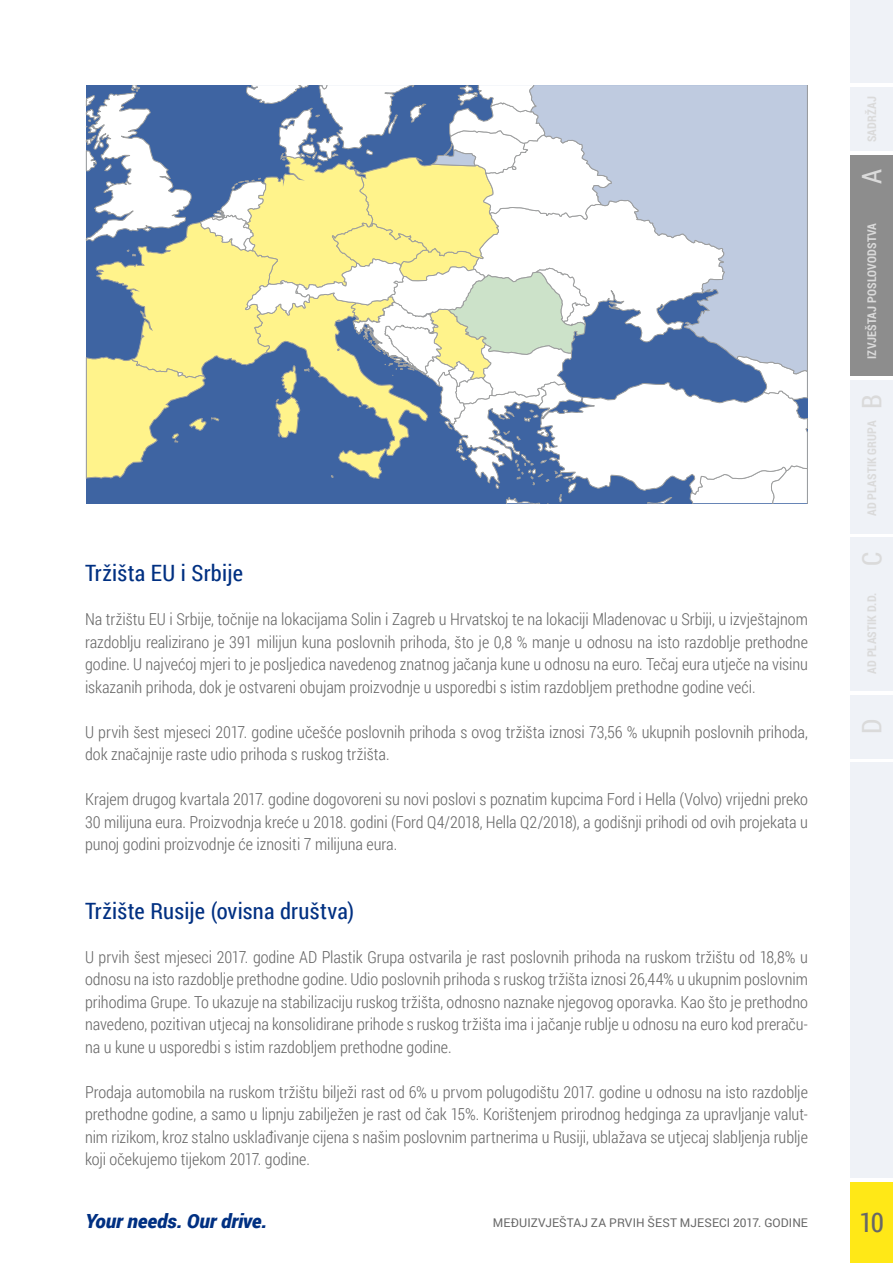
<style>
.page{position:relative;width:893px;height:1263px;background:#fff}
.page>*{position:absolute;margin:0;border:0;box-sizing:border-box;transform-origin:0 0}
.t1{font:27px "Roboto Condensed";color:#dadada}
.t2{font:27px "Roboto Condensed";color:#676767}
.t3{font:22.5px "Roboto Condensed";letter-spacing:.01em;color:#003082}
.t4{font:italic 900 19.5px "Roboto";letter-spacing:-.005em;color:#003082}
.t5{font:300 16.5px/22.5px "Roboto Condensed";letter-spacing:-.005em;color:#676767;text-align:justify}
.t6{font:700 12px "Roboto Condensed";letter-spacing:.015em;color:#dadada}
.t7{font:12px "Roboto";letter-spacing:.005em;color:#676767}
</style>
<div class="page">
<svg style="left:85px;top:85px;width:723px;height:418px"></svg>
<div style="left:850px;top:1182px;width:43px;height:81px;background:#ffe817"></div>
<div style="left:850px;top:155px;width:43px;height:221px;background:#8d8d8d"></div>
<div style="left:850px;top:380px;width:43px;height:153px;background:#eff2f7"></div>
<div style="left:850px;top:538px;width:43px;height:153px;background:#eff2f7"></div>
<div style="left:850px;top:695px;width:43px;height:63px;background:#eff2f7"></div>
<div style="left:850px;top:87px;width:43px;height:63px;background:#eff2f7"></div>
<div style="left:850px;top:0;width:43px;height:83px;background:#eff2f7"></div>
<div style="left:850px;top:763px;width:43px;height:415px;background:#eff2f7"></div>
<p class="t6" style="left:863px;top:142px;width:48px;rotate:-90deg">SADRŽAJ</p>
<h1 class="t1" style="left:853px;top:184px;width:16px;rotate:-90deg">A</h1>
<p class="t6" style="left:863px;top:359px;width:137px;rotate:-90deg">IZVJEŠTAJ POSLOVODSTVA</p>
<h2 class="t3" style="left:85px;top:557px;width:159px">Tržišta EU i Srbije</h2>
<p class="t5" style="left:85px;top:607px;width:724px">Na tržištu EU i Srbije, točnije na lokacijama Solin i Zagreb u Hrvatskoj te na lokaciji Mladenovac u Srbiji, u izvještajnom razdoblju realizirano je 391 milijun kuna poslovnih prihoda, što je 0,8 % manje u odnosu na isto razdoblje prethodne godine. U najvećoj mjeri to je posljedica navedenog znatnog jačanja kune u odnosu na euro. Tečaj eura utječe na visinu iskazanih prihoda, dok je ostvareni obujam proizvodnje u usporedbi s istim razdobljem prethodne godine veći.</p>
<p class="t5" style="left:85px;top:720px;width:724px">U prvih šest mjeseci 2017. godine učešće poslovnih prihoda s ovog tržišta iznosi 73,56 % ukupnih poslovnih prihoda, dok značajnije raste udio prihoda s ruskog tržišta.</p>
<p class="t5" style="left:85px;top:787px;width:724px">Krajem drugog kvartala 2017. godine dogovoreni su novi poslovi s poznatim kupcima Ford i Hella (Volvo) vrijedni preko 30 milijuna eura. Proizvodnja kreće u 2018. godini (Ford Q4/2018, Hella Q2/2018), a godišnji prihodi od ovih projekata u punoj godini proizvodnje će iznositi 7 milijuna eura.</p>
<h2 class="t3" style="left:85px;top:895px;width:271px">Tržište Rusije (ovisna društva)</h2>
<p class="t5" style="left:85px;top:945px;width:724px">U prvih šest mjeseci 2017. godine AD Plastik Grupa ostvarila je rast poslovnih prihoda na ruskom tržištu od 18,8% u odnosu na isto razdoblje prethodne godine. Udio poslovnih prihoda s ruskog tržišta iznosi 26,44% u ukupnim poslovnim prihodima Grupe. To ukazuje na stabilizaciju ruskog tržišta, odnosno naznake njegovog oporavka. Kao što je prethodno navedeno, pozitivan utjecaj na konsolidirane prihode s ruskog tržišta ima i jačanje rublje u odnosu na euro kod preraču&shy;na u kune u usporedbi s istim razdobljem prethodne godine.</p>
<p class="t5" style="left:85px;top:1080px;width:724px">Prodaja automobila na ruskom tržištu bilježi rast od 6% u prvom polugodištu 2017. godine u odnosu na isto razdoblje prethodne godine, a samo u lipnju zabilježen je rast od čak 15%. Korištenjem prirodnog hedginga za upravljanje valut&shy;nim rizikom, kroz stalno usklađivanje cijena s našim poslovnim partnerima u Rusiji, ublažava se utjecaj slabljenja rublje koji očekujemo tijekom 2017. godine.</p>
<h1 class="t1" style="left:853px;top:409px;width:16px;rotate:-90deg">B</h1>
<p class="t6" style="left:863px;top:516px;width:97px;rotate:-90deg">AD PLASTIK GRUPA</p>
<h1 class="t1" style="left:853px;top:566px;width:16px;rotate:-90deg">C</h1>
<p class="t6" style="left:863px;top:674px;width:83px;rotate:-90deg">AD PLASTIK D.D.</p>
<h1 class="t1" style="left:853px;top:734px;width:17px;rotate:-90deg">D</h1>
<p class="t4" style="left:85px;top:1207px;width:184px">Your needs. Our drive.</p>
<p class="t7" style="left:493px;top:1214px;width:316px">MEĐUIZVJEŠTAJ ZA PRVIH ŠEST MJESECI 2017. GODINE</p>
<h1 class="t2" style="left:859px;top:1204px;width:26px">10</h1>
</div>
